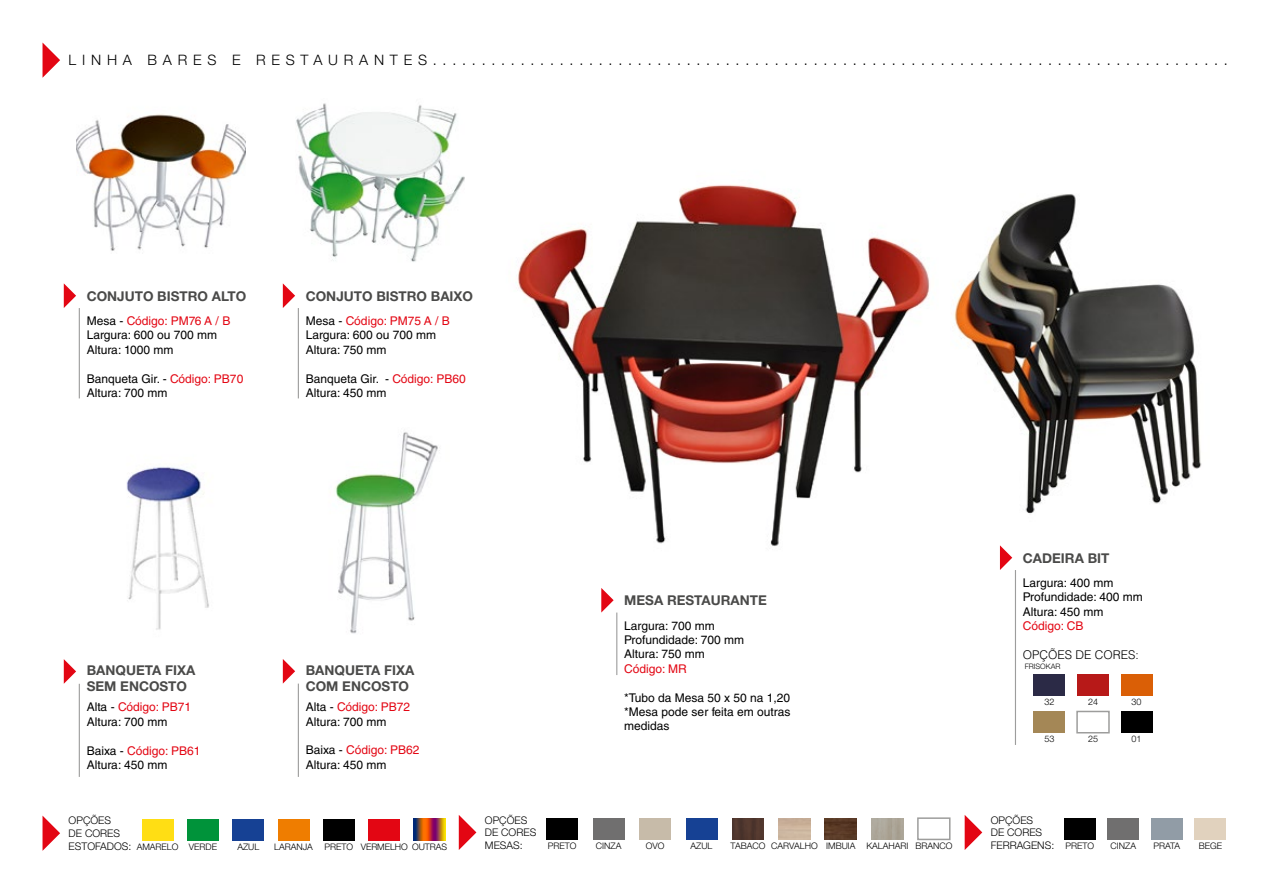
<style>
.page{position:relative;width:1276px;height:893px;background:#fff}
.page>*{position:absolute;margin:0;border:0;box-sizing:border-box;transform-origin:0 0}
.t1{font:300 14.4px "Helvetica Neue LT Std";letter-spacing:.4em;color:#000}
.t2{font:700 13.5px/16.2px "Helvetica Neue LT Std";color:#4a4a49}
.t3{font:12px/14.4px "Helvetica LT Std";color:#000}
.t4{font:12px "Helvetica LT Std";color:#e30613}
.t5{font:300 12px "Helvetica LT Std";color:#000}
.t6{font:300 10.5px/12.6px "Helvetica Neue LT Std";color:#000}
.t7{font:300 9px "Helvetica Neue LT Std";color:#000}
.t8{font:300 7.5px "Helvetica Neue LT Std";color:#000}
.s1{color:#e30613}
.s2{font-size:10.5px}
.s3{font-size:9px}
</style>
<div class="page">
<img style="left:518px;top:185px;width:412px;height:361px">
<img style="left:126px;top:467px;width:83px;height:163px">
<svg style="left:64px;top:659px;width:12px;height:25px"></svg>
<hr style="left:79px;top:684px;width:1px;height:93px;background:#9d9d9c">
<svg style="left:1000px;top:545px;width:12px;height:25px"></svg>
<hr style="left:1015px;top:570px;width:1px;height:175px;background:#9d9d9c">
<svg style="left:601px;top:588px;width:12px;height:24px"></svg>
<hr style="left:616px;top:612px;width:1px;height:63px;background:#9d9d9c">
<img style="left:77px;top:114px;width:168px;height:137px">
<svg style="left:64px;top:283px;width:12px;height:25px"></svg>
<hr style="left:79px;top:308px;width:1px;height:90px;background:#9d9d9c">
<img style="left:296px;top:103px;width:168px;height:159px">
<svg style="left:283px;top:283px;width:12px;height:25px"></svg>
<hr style="left:298px;top:308px;width:1px;height:90px;background:#9d9d9c">
<svg style="left:283px;top:659px;width:12px;height:25px"></svg>
<hr style="left:298px;top:684px;width:1px;height:93px;background:#9d9d9c">
<img style="left:334px;top:432px;width:104px;height:202px">
<svg style="left:43px;top:43px;width:17px;height:34px"></svg>
<svg style="left:43px;top:816px;width:17px;height:35px"></svg>
<div style="left:142px;top:819px;width:31px;height:21px;background:#ffde14"></div>
<div style="left:187px;top:819px;width:32px;height:21px;background:#00933a"></div>
<div style="left:232px;top:819px;width:32px;height:21px;background:#164194"></div>
<div style="left:278px;top:819px;width:31px;height:21px;background:#ef7d00"></div>
<svg style="left:964px;top:815px;width:18px;height:35px"></svg>
<div style="left:1063px;top:818px;width:32px;height:21px;background:#000"></div>
<div style="left:1107px;top:818px;width:32px;height:21px;background:#706f6f"></div>
<div style="left:1151px;top:818px;width:31px;height:21px;background:#919ca6"></div>
<div style="left:1194px;top:818px;width:32px;height:21px;background:#e1d2be"></div>
<div style="left:323px;top:819px;width:32px;height:21px;background:#000"></div>
<div style="left:368px;top:819px;width:32px;height:21px;background:#e30613"></div>
<img style="left:414px;top:819px;width:31px;height:21px">
<svg style="left:459px;top:815px;width:17px;height:35px"></svg>
<div style="left:546px;top:818px;width:32px;height:21px;background:#000"></div>
<div style="left:592px;top:818px;width:32px;height:21px;background:#706f6f"></div>
<div style="left:639px;top:818px;width:32px;height:21px;background:#c7bba9"></div>
<div style="left:685px;top:818px;width:32px;height:21px;background:#164194"></div>
<img style="left:732px;top:818px;width:32px;height:21px">
<div style="left:917px;top:817px;width:33px;height:23px;background:#fff;border:2px solid #9d9d9c"></div>
<img style="left:871px;top:818px;width:32px;height:21px">
<img style="left:825px;top:818px;width:32px;height:21px">
<img style="left:953px;top:194px;width:249px;height:320px">
<div style="left:1033px;top:675px;width:32px;height:21px;background:#2b2a46"></div>
<div style="left:1077px;top:675px;width:32px;height:21px;background:#b71918"></div>
<div style="left:1120px;top:675px;width:32px;height:21px;background:#da5f06"></div>
<div style="left:1033px;top:711px;width:32px;height:22px;background:#a48756"></div>
<div style="left:1076px;top:711px;width:33px;height:22px;background:#fff;border:2px solid #9d9d9c"></div>
<div style="left:1120px;top:711px;width:32px;height:22px;background:#000"></div>
<p class="t1" style="left:69px;top:51px;width:1160px">LINHA BARES E RESTAURANTES..................................................................................</p>
<p class="t2" style="left:87px;top:287px;width:161px">CONJUTO BISTRO ALTO</p>
<p class="t3" style="left:87px;top:314px;width:145px">Mesa - <span class="s1">Código: PM76 A / B<br></span>Largura: 600 ou 700 mm<br>Altura: 1000 mm</p>
<p class="t3" style="left:87px;top:371px;width:158px">Banqueta Gir. - <span class="s1">Código: PB70<br></span>Altura: 700 mm</p>
<p class="t2" style="left:306px;top:287px;width:169px">CONJUTO BISTRO BAIXO</p>
<p class="t3" style="left:306px;top:314px;width:146px">Mesa - <span class="s1">Código: PM75 A / B<br></span>Largura: 600 ou 700 mm<br>Altura: 750 mm</p>
<p class="t3" style="left:306px;top:371px;width:161px">Banqueta Gir. - <span class="s1">Código: PB60<br></span>Altura: 450 mm</p>
<p class="t2" style="left:87px;top:662px;width:110px">BANQUETA FIXA<br>SEM ENCOSTO</p>
<p class="t3" style="left:87px;top:700px;width:106px">Alta - <span class="s1">Código: PB71<br></span>Altura: 700 mm</p>
<p class="t3" style="left:87px;top:743px;width:115px">Baixa - <span class="s1">Código: PB61<br></span>Altura: 450 mm</p>
<p class="t2" style="left:306px;top:662px;width:110px">BANQUETA FIXA<br>COM ENCOSTO</p>
<p class="t3" style="left:306px;top:700px;width:106px">Alta - <span class="s1">Código: PB72<br></span>Altura: 700 mm</p>
<p class="t3" style="left:306px;top:743px;width:115px">Baixa - <span class="s1">Código: PB62<br></span>Altura: 450 mm</p>
<p class="t2" style="left:624px;top:592px;width:144px">MESA RESTAURANTE</p>
<p class="t3" style="left:624px;top:618px;width:121px">Largura: 700 mm<br>Profundidade: 700 mm<br>Altura: 750 mm</p>
<p class="t4" style="left:624px;top:661px;width:64px">Código: MR</p>
<p class="t3" style="left:624px;top:690px;width:168px;text-align:justify">*Tubo da Mesa 50 x 50 na 1,20 *Mesa pode ser feita em outras medidas</p>
<p class="t2" style="left:1023px;top:549px;width:88px">CADEIRA BIT</p>
<p class="t3" style="left:1023px;top:575px;width:121px">Largura: 400 mm<br>Profundidade: 400 mm<br>Altura: 450 mm</p>
<p class="t4" style="left:1023px;top:619px;width:62px">Código: CB</p>
<p class="t5" style="left:1023px;top:647px;width:118px">OPÇÕES DE CORES:</p>
<p class="t8" style="left:1025px;top:662px;width:37px">FRISOKAR</p>
<p class="t7" style="left:1044px;top:697px;width:12px">32</p>
<p class="t7" style="left:1088px;top:697px;width:12px">24</p>
<p class="t7" style="left:1131px;top:697px;width:12px">30</p>
<p class="t7" style="left:1044px;top:733px;width:12px">53</p>
<p class="t7" style="left:1088px;top:733px;width:12px">25</p>
<p class="t7" style="left:1131px;top:733px;width:12px">01</p>
<p class="t6" style="left:69px;top:814px;width:53px">OPÇÕES<br>DE CORES</p>
<p class="t7" style="left:69px;top:841px;width:150px"><span class="s2">ESTOFADOS:</span> AMARELO VERDE</p>
<p class="t7" style="left:237px;top:841px;width:23px">AZUL</p>
<p class="t7" style="left:274px;top:841px;width:40px">LARANJA</p>
<p class="t6" style="left:485px;top:813px;width:53px">OPÇÕES<br>DE CORES<br>MESAS:</p>
<p class="t6" style="left:990px;top:813px;width:53px">OPÇÕES<br>DE CORES</p>
<p class="t7" style="left:325px;top:841px;width:124px">PRETO VERMELHO OUTRAS</p>
<p class="t6" style="left:990px;top:838px;width:105px">FERRAGENS: <span class="s3">PRETO</span></p>
<p class="t7" style="left:1110px;top:840px;width:27px">CINZA</p>
<p class="t7" style="left:1153px;top:840px;width:28px">PRATA</p>
<p class="t7" style="left:1198px;top:840px;width:25px">BEGE</p>
<p class="t7" style="left:548px;top:840px;width:30px">PRETO</p>
<p class="t7" style="left:596px;top:840px;width:27px">CINZA</p>
<p class="t7" style="left:646px;top:840px;width:20px">OVO</p>
<p class="t7" style="left:690px;top:840px;width:23px">AZUL</p>
<p class="t7" style="left:730px;top:840px;width:223px">TABACO CARVALHO IMBUIA KALAHARI BRANCO</p>
</div>
